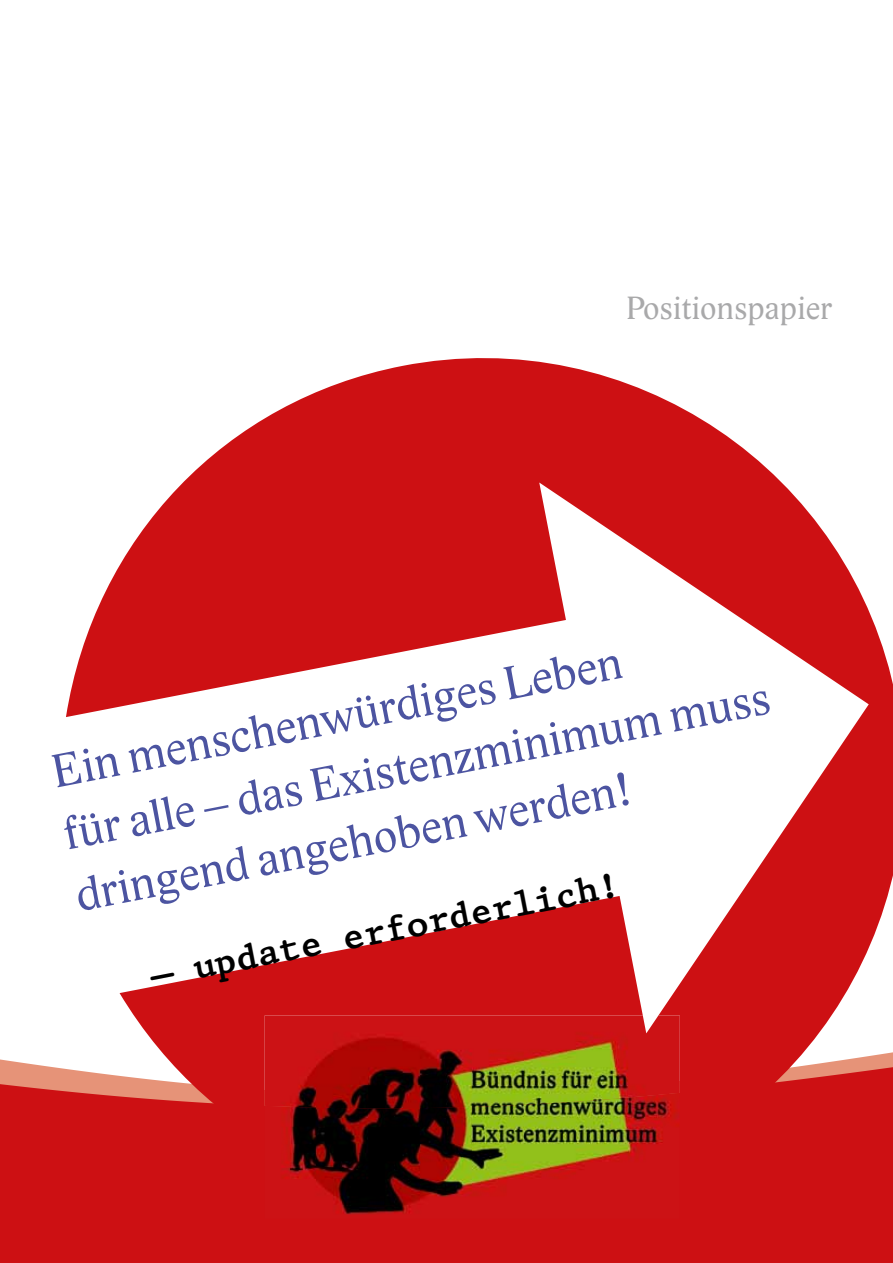
<style>
.page{position:relative;width:893px;height:1263px;background:#fff}
.page>*{position:absolute;margin:0;border:0;box-sizing:border-box;transform-origin:0 0}
.t1{font:48px/63px "Lido STF";color:#4c54a1}
.t2{font:700 36px "Prestige 12 Pitch BT";color:#000}
.t3{font:33px "Lido STF";color:#a9a9aa}
</style>
<div class="page">
<svg style="left:12px;top:1015px;width:881px;height:248px"></svg>
<p class="t3" style="left:626px;top:291px;width:208px">Positionspapier</p>
<p class="t1" style="left:46px;top:742px;width:720px;rotate:-11deg">Ein menschenwürdiges Leben<br>für alle – das Existenzminimum muss dringend angehoben werden!</p>
<p class="t2" style="left:147px;top:953px;width:478px;rotate:-11deg">– update erforderlich!</p>
</div>
